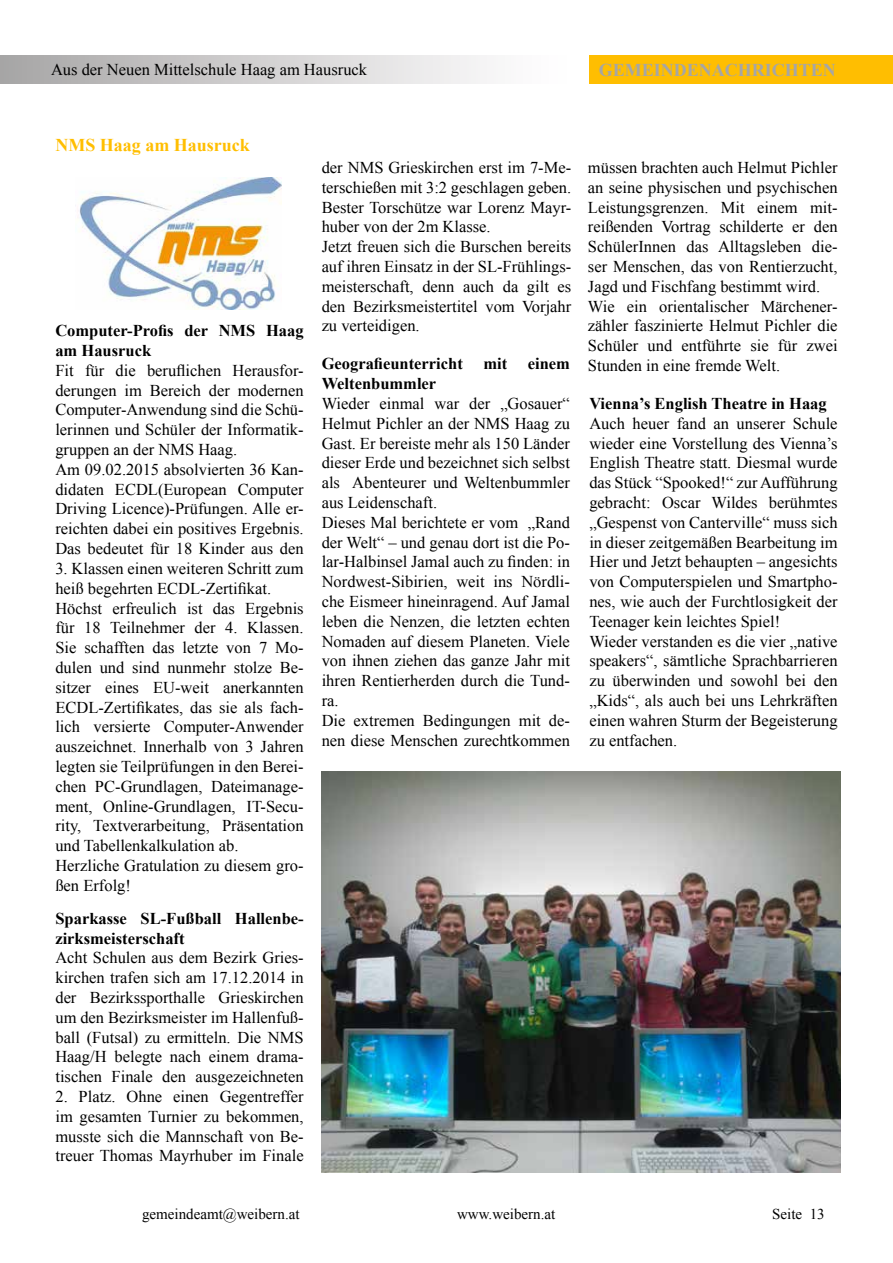
<style>
.page{position:relative;width:893px;height:1263px;background:#fff}
.page>*{position:absolute;margin:0;border:0;box-sizing:border-box;transform-origin:0 0}
.t1{font:700 18px "Times New Roman";color:#a6a6a6}
.t2{font:700 18px "Times New Roman";color:#ffbe00}
.t3{font:16.5px/19.8px "Times New Roman";color:#000}
.t4{font:700 16.5px/19.8px "Times New Roman";color:#000}
.t5{font:15px "Times New Roman";color:#000}
</style>
<div class="page">
<div style="left:0;top:55px;width:568px;height:29px;background:linear-gradient(to right,#a8a6a6,#fff)"></div>
<div style="left:589px;top:55px;width:304px;height:29px;background:#ffbe01"></div>
<img style="left:322px;top:772px;width:519px;height:401px">
<img style="left:79px;top:177px;width:203px;height:132px">
<p class="t3" style="left:51px;top:59px;width:318px">Aus der Neuen Mittelschule Haag am Hausruck</p>
<p class="t2" style="left:55px;top:132px;width:196px">NMS Haag am Hausruck</p>
<p class="t1" style="left:599px;top:56px;width:239px">GEMEINDENACHRICHTEN</p>
<p class="t4" style="left:55px;top:320px;width:250px">Computer-Profis der NMS Haag am Hausruck</p>
<p class="t3" style="left:55px;top:360px;width:250px">Fit für die beruflichen Herausfor&shy;derungen im Bereich der modernen Computer-Anwendung sind die Schü&shy;lerinnen und Schüler der Informatik&shy;gruppen an der NMS Haag.<br>Am 09.02.2015 absolvierten 36 Kan&shy;didaten ECDL(European Computer Driving Licence)-Prüfungen. Alle er&shy;reichten dabei ein positives Ergebnis.<br>Das bedeutet für 18 Kinder aus den</p>
<p class="t3" style="left:55px;top:558px;width:250px">3. Klassen einen weiteren Schritt zum heiß begehrten ECDL-Zertifikat.<br>Höchst erfreulich ist das Ergebnis für 18 Teilnehmer der 4. Klassen.<br>Sie schafften das letzte von 7 Mo&shy;dulen und sind nunmehr stolze Be&shy;sitzer eines EU-weit anerkannten ECDL-Zertifikates, das sie als fach&shy;lich versierte Computer-Anwender auszeichnet. Innerhalb von 3 Jahren legten sie Teilprüfungen in den Berei&shy;chen PC-Grundlagen, Dateimanage&shy;ment, Online-Grundlagen, IT-Secu&shy;rity, Textverarbeitung, Präsentation und Tabellenkalkulation ab.<br>Herzliche Gratulation zu diesem gro&shy;ßen Erfolg!</p>
<p class="t4" style="left:55px;top:908px;width:250px">Sparkasse SL-Fußball Hallenbe&shy;zirksmeisterschaft</p>
<p class="t3" style="left:55px;top:947px;width:250px;text-align:justify">Acht Schulen aus dem Bezirk Gries&shy;kirchen trafen sich am 17.12.2014 in der Bezirkssporthalle Grieskirchen um den Bezirksmeister im Hallenfuß&shy;ball (Futsal) zu ermitteln. Die NMS Haag/H belegte nach einem drama&shy;tischen Finale den ausgezeichneten</p>
<p class="t3" style="left:55px;top:1086px;width:250px;text-align:justify">2. Platz. Ohne einen Gegentreffer im gesamten Turnier zu bekommen, musste sich die Mannschaft von Be&shy;treuer Thomas Mayrhuber im Finale</p>
<p class="t3" style="left:322px;top:157px;width:251px">der NMS Grieskirchen erst im 7-Me&shy;terschießen mit 3:2 geschlagen geben.<br>Bester Torschütze war Lorenz Mayr&shy;huber von der 2m Klasse.<br>Jetzt freuen sich die Burschen bereits auf ihren Einsatz in der SL-Frühlings&shy;meisterschaft, denn auch da gilt es den Bezirksmeistertitel vom Vorjahr zu verteidigen.</p>
<p class="t3" style="left:588px;top:157px;width:251px">müssen brachten auch Helmut Pichler an seine physischen und psychischen Leistungsgrenzen. Mit einem mit&shy;reißenden Vortrag schilderte er den SchülerInnen das Alltagsleben die&shy;ser Menschen, das von Rentierzucht, Jagd und Fischfang bestimmt wird.<br>Wie ein orientalischer Märchener&shy;zähler faszinierte Helmut Pichler die Schüler und entführte sie für zwei Stunden in eine fremde Welt.</p>
<p class="t4" style="left:322px;top:353px;width:250px">Geografieunterricht mit einem<br>Weltenbummler</p>
<p class="t3" style="left:322px;top:393px;width:250px">Wieder einmal war der „Gosauer“<br>Helmut Pichler an der NMS Haag zu<br>Gast. Er bereiste mehr als 150 Länder dieser Erde und bezeichnet sich selbst als Abenteurer und Weltenbummler aus Leidenschaft.<br>Dieses Mal berichtete er vom „Rand der Welt“ – und genau dort ist die Po&shy;lar-Halbinsel Jamal auch zu finden: in<br>Nordwest-Sibirien, weit ins Nördli&shy;che Eismeer hineinragend. Auf Jamal leben die Nenzen, die letzten echten<br>Nomaden auf diesem Planeten. Viele von ihnen ziehen das ganze Jahr mit ihren Rentierherden durch die Tund&shy;ra.<br>Die extremen Bedingungen mit de&shy;nen diese Menschen zurechtkommen</p>
<p class="t4" style="left:589px;top:393px;width:239px">Vienna’s English Theatre in Haag</p>
<p class="t3" style="left:589px;top:413px;width:250px">Auch heuer fand an unserer Schule wieder eine Vorstellung des Vienna’s English Theatre statt. Diesmal wurde das Stück “Spooked!“ zur Aufführung gebracht: Oscar Wildes berühmtes „Gespenst von Canterville“ muss sich in dieser zeitgemäßen Bearbeitung im Hier und Jetzt behaupten – angesichts von Computerspielen und Smartpho&shy;nes, wie auch der Furchtlosigkeit der Teenager kein leichtes Spiel!<br>Wieder verstanden es die vier „native speakers“, sämtliche Sprachbarrieren zu überwinden und sowohl bei den „Kids“, als auch bei uns Lehrkräften einen wahren Sturm der Begeisterung zu entfachen.</p>
<p class="t5" style="left:142px;top:1203px;width:159px">gemeindeamt@weibern.at</p>
<p class="t5" style="left:457px;top:1203px;width:100px">www.weibern.at</p>
<p class="t5" style="left:772px;top:1203px;width:54px">Seite 13</p>
</div>
